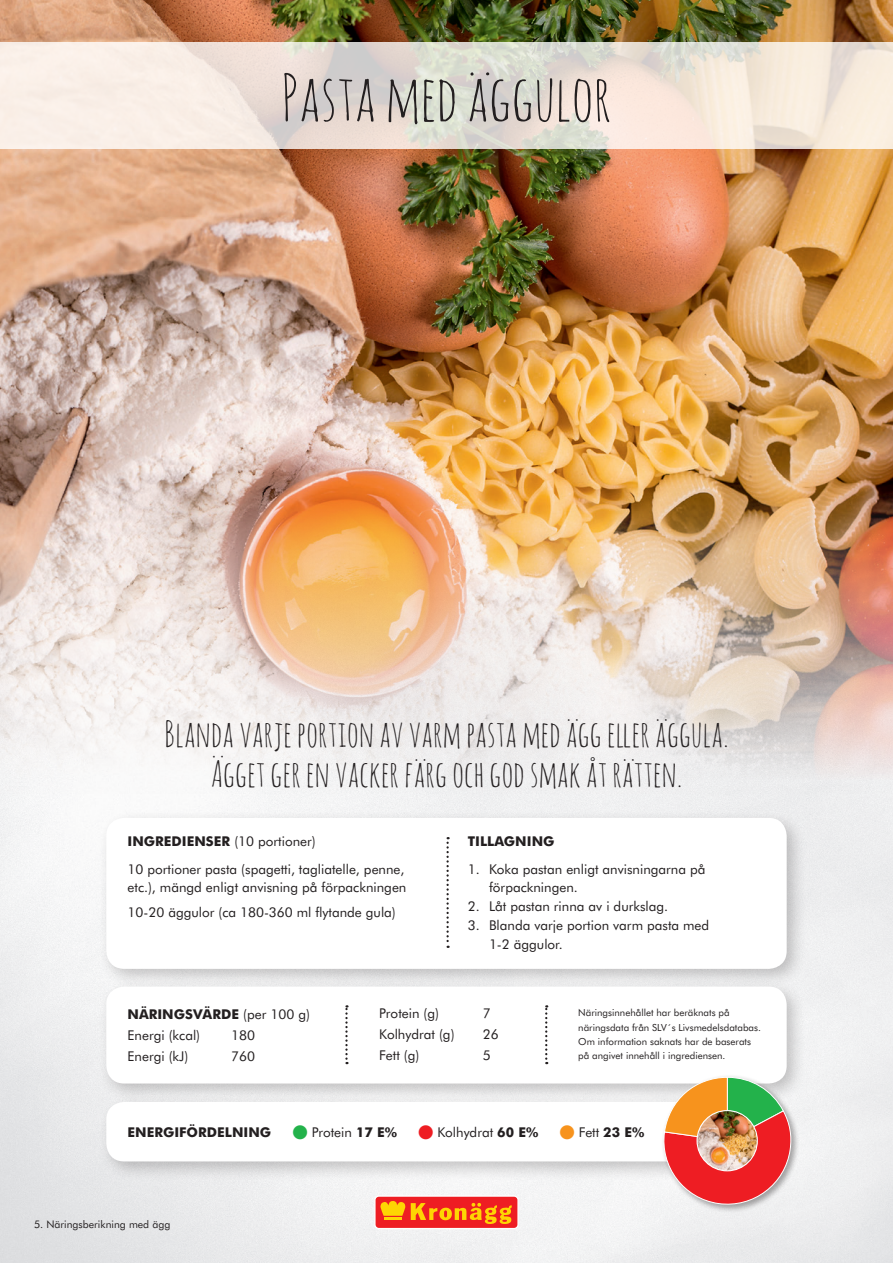
<style>
.page{position:relative;width:893px;height:1263px;background:#fff}
.page>*{position:absolute;margin:0;border:0;box-sizing:border-box;transform-origin:0 0}
.t1{font:63px "Amatic SC";letter-spacing:-.01em;color:#231f20;scale:1.1 1}
.t2{font:36px/40.5px "Amatic SC";color:#231f20;text-align:center}
.t3{font:13.5px/18.8px "Futura BT";color:#231f20}
.t4{font:700 13.5px "Futura BT";color:#231f20}
.t5{font:10.5px "Futura BT";color:#231f20}
.t6{font:9.75px/14.2px "Futura BT";color:#231f20}
.s1{font-weight:700}
.s2{color:#23b24b}
.s3{font-weight:400}
.s4{color:#ee1d23}
.s5{color:#f7931d}
</style>
<div class="page">
<img style="left:0;top:0;width:893px;height:793px">
<svg style="left:0;top:43px;width:893px;height:106px;background:#ede3da"></svg>
<div style="left:375px;top:1196px;width:143px;height:32px;background:#ee1d23;border-radius:4px"></div>
<div style="left:374px;top:1195px;width:145px;height:34px;border:1px solid #fff;border-radius:4px"></div>
<hr style="left:384px;top:1217px;width:18px;height:3px;background:#fed503">
<svg style="left:380px;top:1201px;width:25px;height:15px"></svg>
<svg style="left:411px;top:1203px;width:101px;height:21px"></svg>
<div style="left:98px;top:810px;width:709px;height:179px;background:#231f20;opacity:.25"></div>
<div style="left:106px;top:818px;width:681px;height:151px;background:#fff;border-radius:18px"></div>
<div style="left:98px;top:1094px;width:682px;height:88px;background:#231f20;opacity:.25"></div>
<div style="left:106px;top:1102px;width:654px;height:59px;background:#fff;border-radius:18px"></div>
<svg style="left:446px;top:837px;width:3px;height:111px"></svg>
<div style="left:98px;top:978px;width:709px;height:126px;background:#231f20;opacity:.25"></div>
<div style="left:106px;top:986px;width:681px;height:97px;background:#fff;border-radius:18px"></div>
<svg style="left:345px;top:1005px;width:3px;height:59px"></svg>
<svg style="left:545px;top:1005px;width:2px;height:59px"></svg>
<div style="left:661px;top:1074px;width:138px;height:139px;background:#231f20;opacity:.4"></div>
<svg style="left:660px;top:1076px;width:133px;height:133px"></svg>
<img style="left:697px;top:1110px;width:60px;height:61px;border-radius:30px">
<div style="left:696px;top:1110px;width:62px;height:61px;border:1px solid #fff;border-radius:50%"></div>
<h1 class="t1" style="left:281px;top:57px;width:302px">Pasta med äggulor</h1>
<h2 class="t2" style="left:165px;top:713px;width:566px">Blanda varje portion av varm pasta med ägg eller äggula.<br>Ägget ger en vacker färg och god smak åt rätten.</h2>
<p class="t3" style="left:128px;top:828px;width:278px;line-height:27.3px"><span class="s1">INGREDIENSER</span> (10 portioner)<br>10 portioner pasta (spagetti, tagliatelle, penne,</p>
<p class="t3" style="left:128px;top:875px;width:280px;line-height:24.8px">etc.), mängd enligt anvisning på förpackningen<br>10-20 äggulor (ca 180-360 ml flytande gula)</p>
<p class="t4" style="left:468px;top:833px;width:88px">TILLAGNING</p>
<p class="t3" style="left:489px;top:859px;width:218px;text-indent:-21px">1. Koka pastan enligt anvisningarna på förpackningen.</p>
<p class="t3" style="left:468px;top:897px;width:202px">2. Låt pastan rinna av i durkslag.</p>
<p class="t3" style="left:489px;top:916px;width:222px;text-indent:-21px">3. Blanda varje portion varm pasta med<br>1-2 äggulor.</p>
<p class="t3" style="left:128px;top:1003px;width:184px;line-height:21px"><span class="s1">NÄRINGSVÄRDE</span> (per 100 g)<br>Energi (kcal)</p>
<p class="t3" style="left:231px;top:1025px;width:25px">180</p>
<p class="t3" style="left:128px;top:1046px;width:62px">Energi (kJ)</p>
<p class="t3" style="left:231px;top:1046px;width:25px">760</p>
<p class="t3" style="left:379px;top:1004px;width:61px">Protein (g)</p>
<p class="t3" style="left:483px;top:1004px;width:9px">7</p>
<p class="t3" style="left:379px;top:1025px;width:77px">Kolhydrat (g)</p>
<p class="t3" style="left:483px;top:1025px;width:17px">26</p>
<p class="t3" style="left:379px;top:1046px;width:41px">Fett (g)</p>
<p class="t3" style="left:483px;top:1046px;width:9px">5</p>
<p class="t6" style="left:578px;top:1006px;width:184px">Näringsinnehållet har beräknats på näringsdata från SLV´s Livsmedelsdatabas.<br>Om information saknats har de baserats på angivet innehåll i ingrediensen.</p>
<p class="t4" style="left:128px;top:1124px;width:518px">ENERGIFÖRDELNING <span class="s2">●</span> <span class="s3">Protein</span> 17 E% <span class="s4">●</span> <span class="s3">Kolhydrat</span> 60 E% <span class="s5">●</span> <span class="s3">Fett</span> 23 E%</p>
<p class="t5" style="left:34px;top:1218px;width:138px">5. Näringsberikning med ägg</p>
</div>
